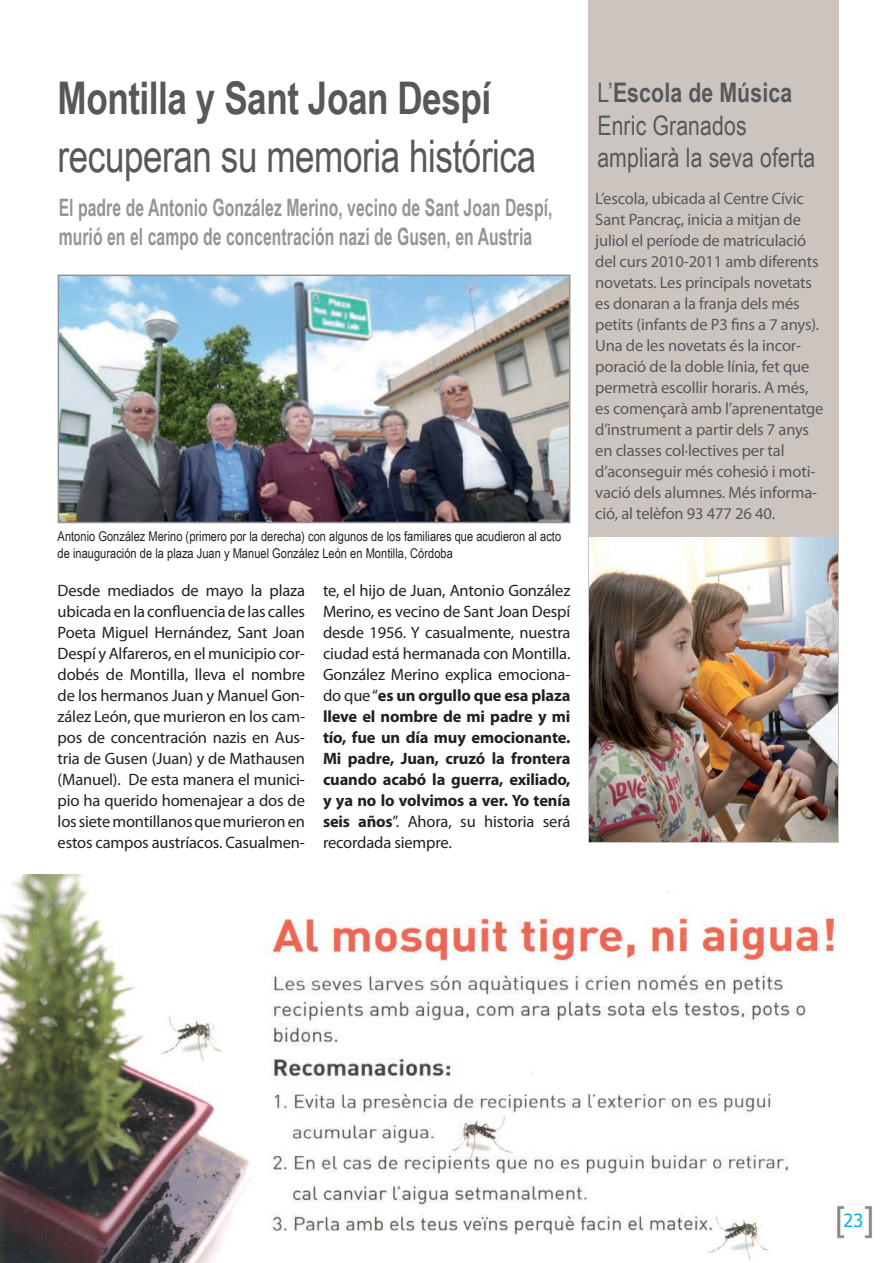
<style>
.page{position:relative;width:893px;height:1263px;background:#fff}
.page>*{position:absolute;margin:0;border:0;box-sizing:border-box;transform-origin:0 0}
.t1{font:45px "Arial Narrow";letter-spacing:-.01em;color:#57585a;scale:.95 1}
.t2{font:700 45px "Arial Narrow";letter-spacing:-.01em;color:#57585a;scale:.95 1}
.t3{font:27px/32.4px "Arial Narrow";letter-spacing:.005em;color:#57585a;scale:.96 1}
.t4{font:700 24px/28.8px "Arial Narrow";letter-spacing:.005em;color:#939598;scale:.8 1}
.t5{font:18px "Tahoma";color:#00aeef}
.t6{font:16.5px/21px "Myriad Pro";letter-spacing:-.01em;color:#231f20;text-align:justify}
.t7{font:16.5px/21px "Myriad Pro";letter-spacing:-.01em;color:#57585a}
.t8{font:13.5px/16.5px "Arial Narrow";color:#231f20}
.s1{font-weight:700}
</style>
<div class="page">
<img style="left:837px;top:1206px;width:35px;height:33px">
<img style="left:0;top:875px;width:833px;height:388px">
<img style="left:61px;top:278px;width:506px;height:242px">
<div style="left:58px;top:275px;width:512px;height:248px;border:2px solid #919396"></div>
<div style="left:588px;top:0;width:250px;height:842px;background:#ccc4bf"></div>
<img style="left:589px;top:537px;width:249px;height:304px">
<h1 class="t2" style="left:58px;top:64px;width:458px">Montilla y Sant Joan Despí</h1>
<h1 class="t1" style="left:58px;top:123px;width:505px">recuperan su memoria histórica</h1>
<h3 class="t4" style="left:59px;top:192px;width:619px">El padre de Antonio González Merino, vecino de Sant Joan Despí, murió en el campo de concentración nazi de Gusen, en Austria</h3>
<p class="t8" style="left:58px;top:528px;width:505px">Antonio González Merino (primero por la derecha) con algunos de los familiares que acudieron al acto de inauguración de la plaza Juan y Manuel González León en Montilla, Córdoba</p>
<p class="t6" style="left:58px;top:580px;width:249px">Desde mediados de mayo la plaza ubicada en la confluencia de las calles Poeta Miguel Hernández, Sant Joan Despí y Alfareros, en el municipio cor&shy;dobés de Montilla, lleva el nombre de los hermanos Juan y Manuel Gon&shy;zález León, que murieron en los cam&shy;pos de concentración nazis en Aus&shy;tria de Gusen (Juan) y de Mathausen (Manuel). De esta manera el munici&shy;pio ha querido homenajear a dos de los siete montillanos que murieron en estos campos austríacos. Casualmen-</p>
<p class="t6" style="left:323px;top:580px;width:249px">te, el hijo de Juan, Antonio González Merino, es vecino de Sant Joan Despí desde 1956. Y casualmente, nuestra ciudad está hermanada con Montilla.<br>González Merino explica emociona&shy;do que “<span class="s1">es un orgullo que esa plaza lleve el nombre de mi padre y mi tío, fue un día muy emocionante.<br>Mi padre, Juan, cruzó la frontera cuando acabó la guerra, exiliado, y ya no lo volvimos a ver. Yo tenía seis años</span>”. Ahora, su historia será recordada siempre.</p>
<h2 class="t3" style="left:597px;top:76px;width:228px">L’<span class="s1">Escola de Música<br></span>Enric Granados ampliarà la seva oferta</h2>
<p class="t7" style="left:595px;top:187px;width:230px">L’escola, ubicada al Centre Cívic<br>Sant Pancraç, inicia a mitjan de juliol el període de matriculació del curs 2010-2011 amb diferents novetats. Les principals novetats es donaran a la franja dels més petits (infants de P3 fins a 7 anys).<br>Una de les novetats és la incor&shy;poració de la doble línia, fet que permetrà escollir horaris. A més, es començarà amb l’aprenentatge d’instrument a partir dels 7 anys en classes col·lectives per tal d’aconseguir més cohesió i moti&shy;vació dels alumnes. Més informa&shy;ció, al telèfon 93 477 26 40.</p>
<p class="t5" style="left:844px;top:1209px;width:21px">23</p>
</div>
